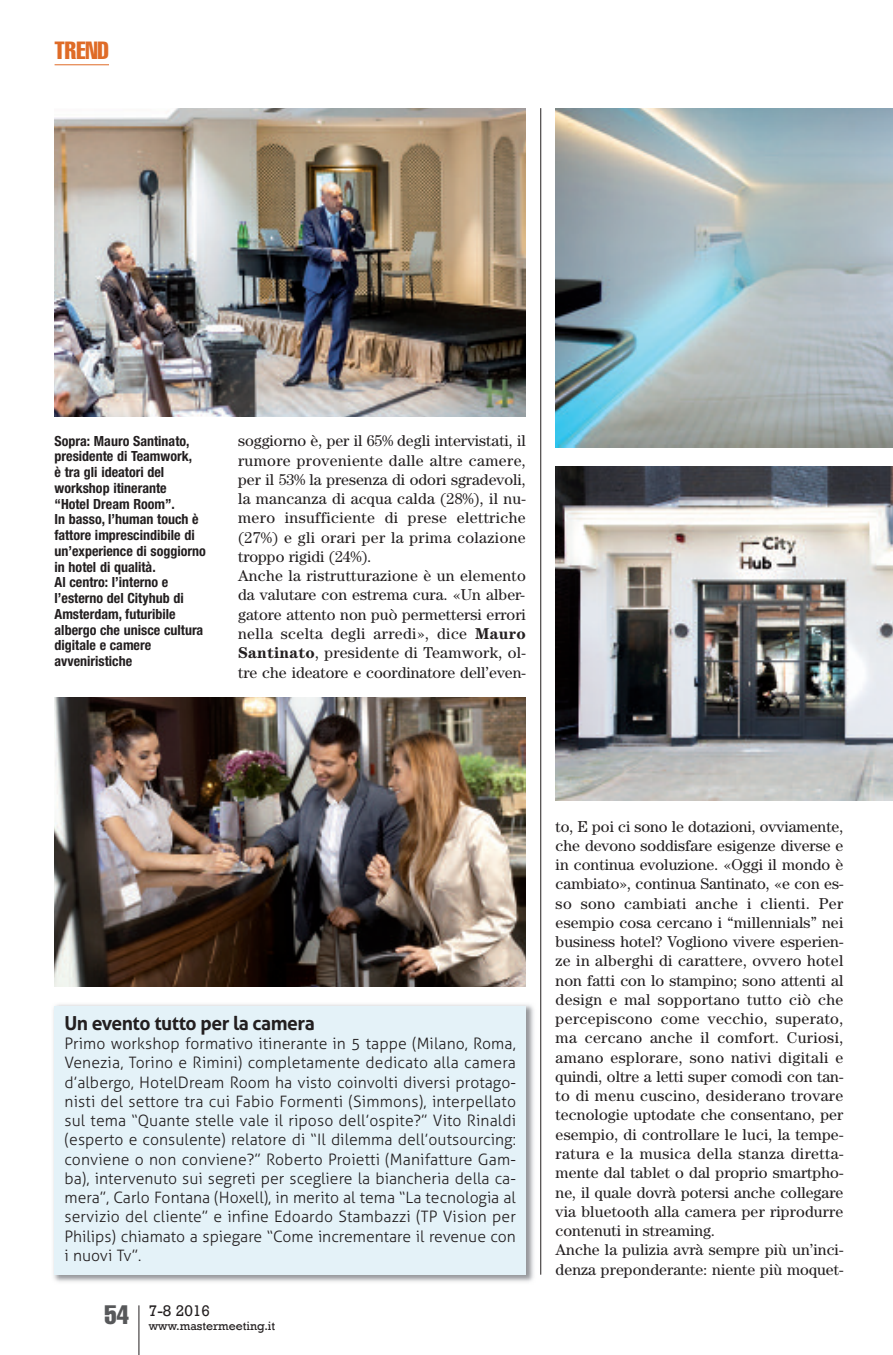
<style>
.page{position:relative;width:893px;height:1355px;background:#fff}
.page>*{position:absolute;margin:0;border:0;box-sizing:border-box;transform-origin:0 0}
.t1{font:extra-condensed 24.5px "Helvetica";color:#df6b27}
.t2{font:700 19.25px "Aller";letter-spacing:-.025em;color:#231f20}
.t3{font:15.75px/19.2px "Century";letter-spacing:.005em;color:#231f20}
.t4{font:300 15.75px/19.2px "Aller";color:#231f20;text-align:justify}
.t5{font:15.75px "Rockwell";color:#231f20}
.t6{font:700 condensed 14px/15.8px "Helvetica Neue";color:#231f20}
.t7{font:12.25px "Rockwell";color:#231f20}
.s1{font-weight:700}
</style>
<div class="page">
<hr style="left:138px;top:1305px;width:1px;height:49px;background:#231f20">
<hr style="left:55px;top:64px;width:54px;height:1px;background:#df6b27">
<hr style="left:540px;top:108px;width:1px;height:1166px;background:#231f20">
<img style="left:556px;top:108px;width:337px;height:339px">
<img style="left:556px;top:466px;width:337px;height:334px">
<img style="left:53px;top:1004px;width:481px;height:278px">
<div style="left:55px;top:1005px;width:471px;height:269px;background:#e4f2f8"></div>
<img style="left:55px;top:108px;width:471px;height:309px">
<img style="left:55px;top:697px;width:471px;height:289px">
<h1 class="t1" style="left:55px;top:42px;width:56px">TREND</h1>
<p class="t6" style="left:55px;top:434px;width:153px">Sopra: Mauro Santinato, presidente di Teamwork,<br>è tra gli ideatori del workshop itinerante<br>“Hotel Dream Room”.<br>In basso, l’human touch è fattore imprescindibile di un’experience di soggiorno in hotel di qualità.<br>Al centro: l’interno e l’esterno del Cityhub di<br>Amsterdam, futuribile albergo che unisce cultura digitale e camere avveniristiche</p>
<p class="t3" style="left:238px;top:433px;width:289px">soggiorno è, per il 65% degli intervistati, il rumore proveniente dalle altre camere, per il 53% la presenza di odori sgradevoli, la mancanza di acqua calda (28%), il nu&shy;mero insufficiente di prese elettriche (27%) e gli orari per la prima colazione troppo rigidi (24%).<br>Anche la ristrutturazione è un elemento da valutare con estrema cura. «Un alber&shy;gatore attento non può permettersi errori nella scelta degli arredi», dice <span class="s1">Mauro Santinato</span>, presidente di Teamwork, ol&shy;tre che ideatore e coordinatore dell’even-</p>
<p class="t2" style="left:64px;top:1011px;width:252px">Un evento tutto per la camera</p>
<p class="t4" style="left:64px;top:1033px;width:453px">Primo workshop formativo itinerante in 5 tappe (Milano, Roma, Venezia, Torino e Rimini) completamente dedicato alla camera d’albergo, HotelDream Room ha visto coinvolti diversi protago&shy;nisti del settore tra cui Fabio Formenti (Simmons), interpellato sul tema “Quante stelle vale il riposo dell’ospite?” Vito Rinaldi (esperto e consulente) relatore di “Il dilemma dell’outsourcing: conviene o non conviene?” Roberto Proietti (Manifatture Gam&shy;ba), intervenuto sui segreti per scegliere la biancheria della ca&shy;mera”, Carlo Fontana (Hoxell), in merito al tema “La tecnologia al servizio del cliente” e infine Edoardo Stambazzi (TP Vision per Philips) chiamato a spiegare “Come incrementare il revenue con i nuovi Tv”.</p>
<p class="t5" style="left:149px;top:1300px;width:63px">7-8 2016</p>
<p class="t7" style="left:105px;top:1318px;width:172px"><sup>54</sup> www.mastermeeting.it</p>
<p class="t3" style="left:556px;top:817px;width:289px">to, E poi ci sono le dotazioni, ovviamente, che devono soddisfare esigenze diverse e in continua evoluzione. «Oggi il mondo è cambiato», continua Santinato, «e con es&shy;so sono cambiati anche i clienti. Per esempio cosa cercano i “millennials” nei business hotel? Vogliono vivere esperien&shy;ze in alberghi di carattere, ovvero hotel non fatti con lo stampino; sono attenti al design e mal sopportano tutto ciò che percepiscono come vecchio, superato, ma cercano anche il comfort. Curiosi, amano esplorare, sono nativi digitali e quindi, oltre a letti super comodi con tan&shy;to di menu cuscino, desiderano trovare tecnologie uptodate che consentano, per esempio, di controllare le luci, la tempe&shy;ratura e la musica della stanza diretta&shy;mente dal tablet o dal proprio smartpho&shy;ne, il quale dovrà potersi anche collegare via bluetooth alla camera per riprodurre contenuti in streaming.<br>Anche la pulizia avrà sempre più un’inci&shy;denza preponderante: niente più moquet-</p>
</div>
